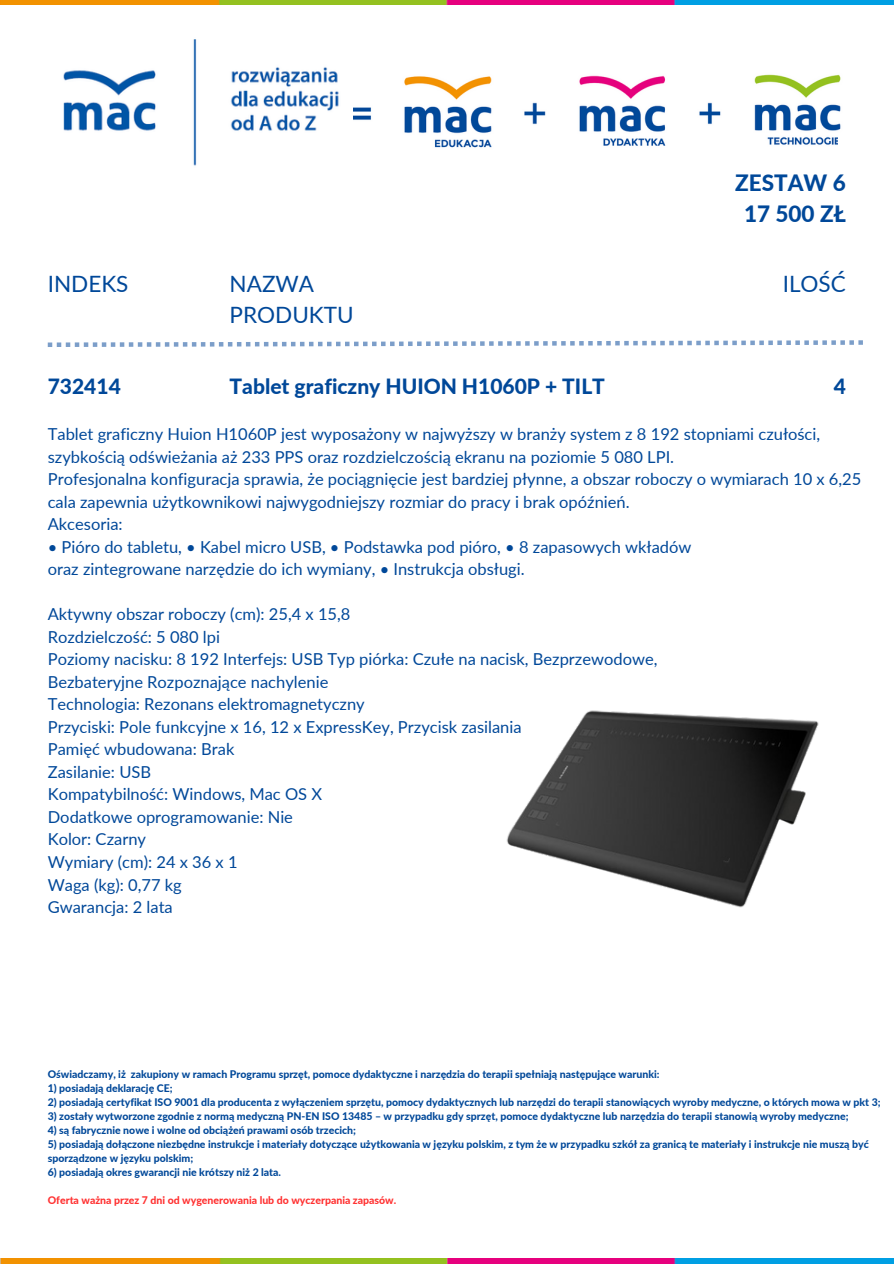
<style>
.page{position:relative;width:894px;height:1264px;background:#fff}
.page>*{position:absolute;margin:0;border:0;box-sizing:border-box;transform-origin:0 0}
.t1{font:22.5px/31.5px "Lato";color:#004899}
.t2{font:800 22.5px/31.5px "Lato";color:#004899;text-align:center}
.t3{font:800 21px "Lato";color:#004899}
.t4{font:16.5px/22.5px "Lato";color:#004899}
.t5{font:800 10.5px/14px "Lato";color:#004899}
.t6{font:800 10.5px "Lato";color:#ff3131}
</style>
<div class="page">
<img style="left:0;top:1258px;width:893px;height:4px">
<img style="left:0;top:0;width:893px;height:4px">
<img style="left:353px;top:74px;width:488px;height:74px">
<div style="left:838px;top:135px;width:55px;height:151px;background:#fff"></div>
<svg style="left:48px;top:340px;width:814px;height:7px"></svg>
<img style="left:506px;top:710px;width:313px;height:198px">
<img style="left:63px;top:39px;width:276px;height:127px">
<p class="t2" style="left:735px;top:166px;width:112px">ZESTAW 6<br>17 500 ZŁ</p>
<h3 class="t1" style="left:48px;top:267px;width:82px">INDEKS</h3>
<h3 class="t1" style="left:782px;top:267px;width:65px">ILOŚĆ</h3>
<p class="t1" style="left:229px;top:267px;width:126px">NAZWA<br>PRODUKTU</p>
<p class="t3" style="left:48px;top:374px;width:75px">732414</p>
<h4 class="t3" style="left:229px;top:374px;width:377px">Tablet graficzny HUION H1060P + TILT</h4>
<h4 class="t3" style="left:833px;top:374px;width:14px">4</h4>
<h2 class="t4" style="left:48px;top:422px;width:814px">Tablet graficzny Huion H1060P jest wyposażony w najwyższy w branży system z 8 192 stopniami czułości, szybkością odświeżania aż 233 PPS oraz rozdzielczością ekranu na poziomie 5 080 LPI.<br>Profesjonalna konfiguracja sprawia, że pociągnięcie jest bardziej płynne, a obszar roboczy o wymiarach 10 x 6,25 cala zapewnia użytkownikowi najwygodniejszy rozmiar do pracy i brak opóźnień.<br>Akcesoria:</h2>
<h2 class="t4" style="left:48px;top:535px;width:645px">• Pióro do tabletu, • Kabel micro USB, • Podstawka pod pióro, • 8 zapasowych wkładów oraz zintegrowane narzędzie do ich wymiany, • Instrukcja obsługi.</h2>
<h2 class="t4" style="left:48px;top:602px;width:611px">Aktywny obszar roboczy (cm): 25,4 x 15,8<br>Rozdzielczość: 5 080 lpi<br>Poziomy nacisku: 8 192 Interfejs: USB Typ piórka: Czułe na nacisk, Bezprzewodowe, Bezbateryjne Rozpoznające nachylenie<br>Technologia: Rezonans elektromagnetyczny<br>Przyciski: Pole funkcyjne x 16, 12 x ExpressKey, Przycisk zasilania<br>Pamięć wbudowana: Brak<br>Zasilanie: USB<br>Kompatybilność: Windows, Mac OS X<br>Dodatkowe oprogramowanie: Nie<br>Kolor: Czarny<br>Wymiary (cm): 24 x 36 x 1<br>Waga (kg): 0,77 kg<br>Gwarancja: 2 lata</h2>
<p class="t5" style="left:48px;top:1066px;width:613px">Oświadczamy, iż zakupiony w ramach Programu sprzęt, pomoce dydaktyczne i narzędzia do terapii spełniają następujące warunki:</p>
<p class="t5" style="left:48px;top:1080px;width:126px">1) posiadają deklarację CE;</p>
<p class="t5" style="left:48px;top:1094px;width:834px">2) posiadają certyfikat ISO 9001 dla producenta z wyłączeniem sprzętu, pomocy dydaktycznych lub narzędzi do terapii stanowiących wyroby medyczne, o których mowa w pkt 3;</p>
<p class="t5" style="left:48px;top:1108px;width:802px">3) zostały wytworzone zgodnie z normą medyczną PN-EN ISO 13485 – w przypadku gdy sprzęt, pomoce dydaktyczne lub narzędzia do terapii stanowią wyroby medyczne;</p>
<p class="t5" style="left:48px;top:1122px;width:310px">4) są fabrycznie nowe i wolne od obciążeń prawami osób trzecich;</p>
<p class="t5" style="left:48px;top:1136px;width:822px">5) posiadają dołączone niezbędne instrukcje i materiały dotyczące użytkowania w języku polskim, z tym że w przypadku szkół za granicą te materiały i instrukcje nie muszą być sporządzone w języku polskim;</p>
<p class="t5" style="left:48px;top:1164px;width:235px">6) posiadają okres gwarancji nie krótszy niż 2 lata.</p>
<p class="t6" style="left:48px;top:1193px;width:350px">Oferta ważna przez 7 dni od wygenerowania lub do wyczerpania zapasów.</p>
</div>
